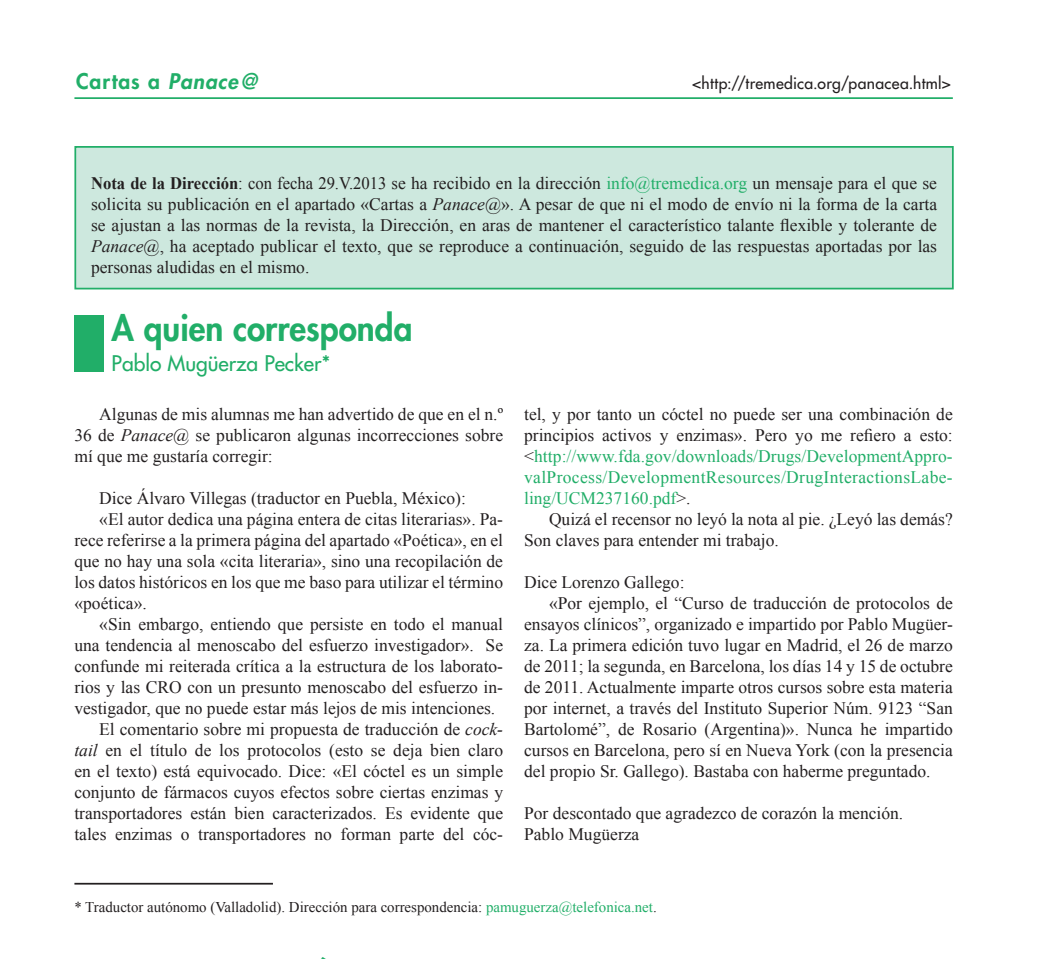
<style>
.page{position:relative;width:1038px;height:959px;background:#fff}
.page>*{position:absolute;margin:0;border:0;box-sizing:border-box;transform-origin:0 0}
.t1{font:800 35px "Futura Std";color:#21ae68;scale:.95 1}
.t2{font:500 21px "Futura Std";color:#21ae68}
.t3{font:800 21px "Futura Std";letter-spacing:.04em;color:#21ae68}
.t4{font:17.5px/21px "Times New Roman";color:#231f20}
.t5{font:17.5px/21px "Times New Roman";color:#231f20;text-align:justify;scale:.95 1}
.t6{font:17.5px/21px "Times New Roman";letter-spacing:.02em;color:#21ae68;text-align:justify}
.t7{font:500 15.75px "Futura Std";letter-spacing:.02em;color:#231f20}
.t8{font:14.88px "Times New Roman";color:#231f20}
.s1{font-style:italic}
.s2{font-weight:700}
.s3{color:#21ae68}
.s4{color:#231f20}
</style>
<div class="page">
<hr style="left:74px;top:97px;width:878px;height:2px;background:#21ae68">
<hr style="left:74px;top:883px;width:199px;height:1px;background:#231f20">
<div style="left:74px;top:315px;width:30px;height:56px;background:#21ae68"></div>
<div style="left:75px;top:147px;width:877px;height:142px;background:#cde8de"></div>
<div style="left:74px;top:146px;width:879px;height:143px;border:2px solid #21ae68"></div>
<p class="t3" style="left:76px;top:68px;width:185px">Cartas a <span class="s1">Panace@</span></p>
<p class="t7" style="left:692px;top:73px;width:260px">&lt;http://tremedica.org/panacea.html&gt;</p>
<p class="t5" style="left:91px;top:172px;width:892px"><span class="s2">Nota de la Dirección</span>: con fecha 29.V.2013 se ha recibido en la dirección <span class="s3">info@tremedica.org</span> un mensaje para el que se solicita su publicación en el apartado «Cartas a <span class="s1">Panace@</span>». A pesar de que ni el modo de envío ni la forma de la carta se ajustan a las normas de la revista, la Dirección, en aras de mantener el característico talante flexible y tolerante de <span class="s1">Panace@</span>, ha aceptado publicar el texto, que se reproduce a continuación, seguido de las respuestas aportadas por las personas aludidas en el mismo.</p>
<h1 class="t1" style="left:112px;top:306px;width:318px">A quien corresponda</h1>
<p class="t2" style="left:112px;top:350px;width:220px">Pablo Mugüerza Pecker*</p>
<p class="t4" style="left:74px;top:403px;width:430px;text-align:justify;text-indent:25px">Algunas de mis alumnas me han advertido de que en el n.º 36 de <span class="s1">Panace@</span> se publicaron algunas incorrecciones sobre mí que me gustaría corregir:</p>
<p class="t4" style="left:99px;top:487px;width:368px">Dice Álvaro Villegas (traductor en Puebla, México):</p>
<p class="t4" style="left:99px;top:508px;width:405px">«El autor dedica una página entera de citas literarias». Pa-</p>
<p class="t4" style="left:74px;top:529px;width:430px">rece referirse a la primera página del apartado «Poética», en el</p>
<p class="t4" style="left:74px;top:550px;width:430px">que no hay una sola «cita literaria», sino una recopilación de</p>
<p class="t4" style="left:74px;top:571px;width:430px">los datos históricos en los que me baso para utilizar el término</p>
<p class="t4" style="left:74px;top:592px;width:74px">«poética».</p>
<p class="t4" style="left:99px;top:613px;width:405px">«Sin embargo, entiendo que persiste en todo el manual</p>
<p class="t4" style="left:74px;top:634px;width:430px">una tendencia al menoscabo del esfuerzo investigador». Se</p>
<p class="t4" style="left:74px;top:655px;width:430px">confunde mi reiterada crítica a la estructura de los laborato-</p>
<p class="t4" style="left:74px;top:676px;width:430px">rios y las CRO con un presunto menoscabo del esfuerzo in-</p>
<p class="t4" style="left:74px;top:697px;width:422px">vestigador, que no puede estar más lejos de mis intenciones.</p>
<p class="t4" style="left:99px;top:718px;width:405px">El comentario sobre mi propuesta de traducción de <span class="s1">cock-</span></p>
<p class="t4" style="left:74px;top:739px;width:430px"><span class="s1">tail</span> en el título de los protocolos (esto se deja bien claro</p>
<p class="t4" style="left:74px;top:760px;width:430px">en el texto) está equivocado. Dice: «El cóctel es un simple</p>
<p class="t4" style="left:74px;top:781px;width:430px">conjunto de fármacos cuyos efectos sobre ciertas enzimas y</p>
<p class="t4" style="left:74px;top:802px;width:430px">transportadores están bien caracterizados. Es evidente que</p>
<p class="t4" style="left:74px;top:823px;width:430px">tales enzimas o transportadores no forman parte del cóc-</p>
<p class="t6" style="left:524px;top:403px;width:430px"><span class="s4">tel, y por tanto un cóctel no puede ser una combinación de principios activos y enzimas». Pero yo me refiero a esto: &lt;</span>http://www.fda.gov/downloads/Drugs/DevelopmentAppro&shy;valProcess/DevelopmentResources/DrugInteractionsLabe&shy;ling/UCM237160.pdf<span class="s4">&gt;.</span></p>
<p class="t4" style="left:524px;top:508px;width:430px;text-indent:25px">Quizá el recensor no leyó la nota al pie. ¿Leyó las demás?<br>Son claves para entender mi trabajo.</p>
<p class="t4" style="left:524px;top:571px;width:162px">Dice Lorenzo Gallego:</p>
<p class="t4" style="left:549px;top:592px;width:405px">«Por ejemplo, el “Curso de traducción de protocolos de</p>
<p class="t4" style="left:524px;top:613px;width:430px">ensayos clínicos”, organizado e impartido por Pablo Mugüer-</p>
<p class="t4" style="left:524px;top:634px;width:430px">za. La primera edición tuvo lugar en Madrid, el 26 de marzo</p>
<p class="t4" style="left:524px;top:655px;width:430px">de 2011; la segunda, en Barcelona, los días 14 y 15 de octubre</p>
<p class="t4" style="left:524px;top:676px;width:430px">de 2011. Actualmente imparte otros cursos sobre esta materia</p>
<p class="t4" style="left:524px;top:697px;width:430px">por internet, a través del Instituto Superior Núm. 9123 “San</p>
<p class="t4" style="left:524px;top:718px;width:430px">Bartolomé”, de Rosario (Argentina)». Nunca he impartido</p>
<p class="t4" style="left:524px;top:739px;width:430px">cursos en Barcelona, pero sí en Nueva York (con la presencia</p>
<p class="t4" style="left:524px;top:760px;width:408px">del propio Sr. Gallego). Bastaba con haberme preguntado.</p>
<p class="t4" style="left:524px;top:802px;width:381px">Por descontado que agradezco de corazón la mención.<br>Pablo Mugüerza</p>
<p class="t8" style="left:74px;top:897px;width:584px">* Traductor autónomo (Valladolid). Dirección para correspondencia: <span class="s3">pamuguerza@telefonica.net</span>.</p>
</div>
